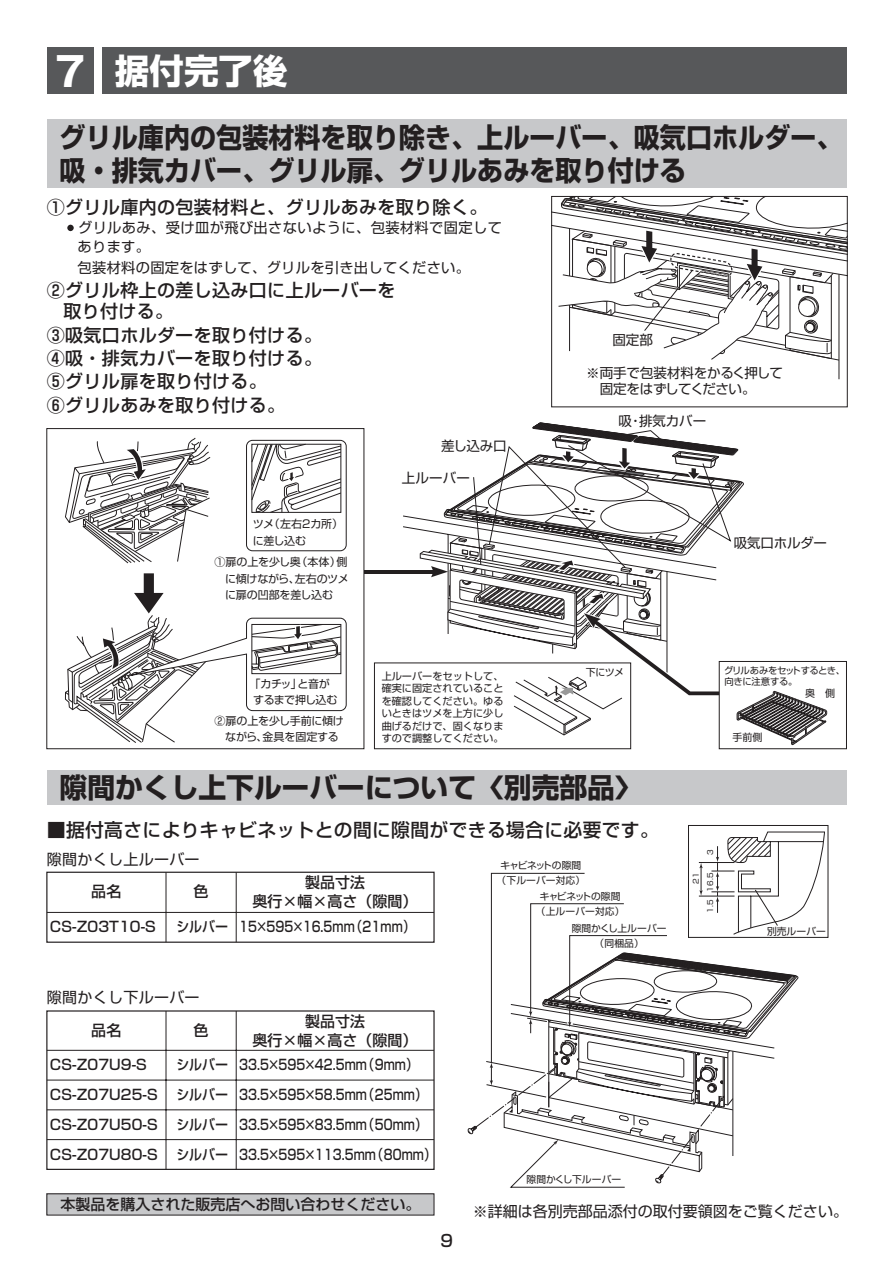
<style>
.page{position:relative;width:893px;height:1263px;background:#fff}
.page>*{position:absolute;margin:0;border:0;box-sizing:border-box;transform-origin:0 0}
.t1{font:700 34.5px "Shin Go";color:#fff}
.t2{font:700 27.75px/33px "Shin Go";color:#231f20;scale:.94 1}
.t3{font:700 27.75px "Shin Go";color:#231f20}
.t4{font:500 18.75px "Shin Go";letter-spacing:.02em;color:#231f20}
.t5{font:500 18px "Shin Go";letter-spacing:.02em;color:#231f20}
.t6{font:500 16.5px "Shin Go";color:#231f20}
.t7{font:500 15px/18.8px "Shin Go";color:#231f20;text-align:center}
.t8{font:15px "Shin Go";color:#231f20}
.t9{font:15px "Shin Go";letter-spacing:.02em;color:#231f20}
.t10{font:500 14.25px/29.7px "Shin Go";color:#231f20;scale:.83 1}
.t11{font:14.25px/19.2px "Shin Go";letter-spacing:.02em;color:#231f20}
.t12{font:500 14.25px/29.7px "Shin Go";color:#231f20}
.t13{font:500 14.25px/29.7px "Shin Go";color:#231f20;text-align:justify;scale:.9 1}
.t14{font:13.5px/16.5px "Shin Go";letter-spacing:-.03em;color:#231f20}
.t15{font:13.5px "Shin Go";letter-spacing:-.01em;color:#231f20}
.t16{font:10.95px/16.5px "Shin Go";letter-spacing:-.02em;color:#231f20}
.t17{font:10.95px/16.5px "Shin Go";letter-spacing:-.04em;color:#231f20}
.t18{font:10.2px/12.5px "Shin Go";color:#231f20;text-align:justify}
.t19{font:10.05px "Shin Go";color:#231f20}
.t20{font:9.9px "Shin Go";color:#231f20}
.t21{font:9.75px/15px "Shin Go";letter-spacing:.005em;color:#231f20;text-align:center}
.t22{font:9.3px/10.8px "Shin Go";letter-spacing:-.035em;color:#231f20}
.t23{font:7.5px/14.4px "Shin Go";color:#231f20;text-align:right}
.s1{font-family:"Gothic MB101";font-size:40.5px}
</style>
<div class="page">
<div style="left:47px;top:770px;width:799px;height:34px;background:#c7c8ca"></div>
<div style="left:47px;top:47px;width:47px;height:47px;background:#57585a"></div>
<div style="left:102px;top:47px;width:744px;height:47px;background:#57585a"></div>
<div style="left:47px;top:119px;width:799px;height:69px;background:#c7c8ca"></div>
<div style="left:46px;top:872px;width:388px;height:71px;border:1px solid #231f20"></div>
<hr style="left:47px;top:912px;width:387px;height:1px;background:#231f20">
<hr style="left:166px;top:872px;width:1px;height:70px;background:#231f20">
<hr style="left:236px;top:872px;width:1px;height:70px;background:#231f20">
<div style="left:46px;top:1010px;width:388px;height:160px;border:1px solid #231f20"></div>
<hr style="left:47px;top:1050px;width:387px;height:1px;background:#231f20">
<hr style="left:47px;top:1080px;width:387px;height:1px;background:#231f20">
<hr style="left:47px;top:1109px;width:387px;height:1px;background:#231f20">
<hr style="left:47px;top:1139px;width:387px;height:1px;background:#231f20">
<hr style="left:166px;top:1011px;width:1px;height:158px;background:#231f20">
<hr style="left:236px;top:1011px;width:1px;height:158px;background:#231f20">
<div style="left:47px;top:1194px;width:387px;height:21px;background:#c7c8ca"></div>
<div style="left:46px;top:1193px;width:388px;height:22px;border:1px solid #231f20"></div>
<svg style="left:65px;top:437px;width:282px;height:306px"></svg>
<div style="left:47px;top:428px;width:317px;height:321px;border:1px solid #231f20"></div>
<hr style="left:364px;top:570px;width:71px;height:4px;background:#231f20">
<div style="left:374px;top:663px;width:257px;height:86px;border:1px solid #231f20"></div>
<div style="left:719px;top:661px;width:127px;height:88px;border:1px solid #231f20"></div>
<hr style="left:838px;top:274px;width:1px;height:105px;background:#231f20">
<svg style="left:553px;top:198px;width:292px;height:163px"></svg>
<div style="left:551px;top:196px;width:296px;height:211px;border:1px solid #231f20"></div>
<svg style="left:402px;top:423px;width:425px;height:322px"></svg>
<svg style="left:467px;top:825px;width:361px;height:363px"></svg>
<h1 class="t1" style="left:55px;top:58px;width:234px"><span class="s1">7</span> 据付完了後</h1>
<h2 class="t2" style="left:60px;top:125px;width:834px">グリル庫内の包装材料を取り除き、上ルーバー、吸気口ホルダー、吸・排気カバー、グリル扉、グリルあみを取り付ける</h2>
<p class="t5" style="left:47px;top:201px;width:442px">①グリル庫内の包装材料と、グリルあみを取り除く。</p>
<p class="t11" style="left:78px;top:220px;width:426px;text-indent:-14px">●グリルあみ、受け皿が飛び出さないように、包装材料で固定してあります。</p>
<p class="t11" style="left:78px;top:260px;width:394px">包装材料の固定をはずして、グリルを引き出してください。</p>
<p class="t5" style="left:47px;top:283px;width:350px">②グリル枠上の差し込み口に上ルーバーを</p>
<p class="t5" style="left:63px;top:305px;width:111px">取り付ける。</p>
<p class="t5" style="left:47px;top:328px;width:277px">③吸気口ホルダーを取り付ける。</p>
<p class="t5" style="left:47px;top:351px;width:277px">④吸・排気カバーを取り付ける。</p>
<p class="t5" style="left:47px;top:375px;width:221px">⑤グリル扉を取り付ける。</p>
<p class="t5" style="left:47px;top:398px;width:240px">⑥グリルあみを取り付ける。</p>
<p class="t15" style="left:612px;top:334px;width:42px">固定部</p>
<p class="t14" style="left:586px;top:366px;width:198px">※両手で包装材料をかるく押して　固定をはずしてください。</p>
<p class="t15" style="left:618px;top:416px;width:89px">吸・排気カバー</p>
<p class="t16" style="left:253px;top:517px;width:92px">ツメ（左右2カ所）に差し込む</p>
<p class="t16" style="left:214px;top:555px;width:136px;text-align:justify">①扉の上を少し奥（本体）側　に傾けながら、左右のツメ　に扉の凹部を差し込む</p>
<p class="t17" style="left:253px;top:677px;width:86px;text-indent:-4px">「カチッ」と音がするまで押し込む</p>
<p class="t16" style="left:214px;top:714px;width:131px">②扉の上を少し手前に傾け　ながら、金具を固定する</p>
<p class="t15" style="left:441px;top:441px;width:67px">差し込み口</p>
<p class="t15" style="left:402px;top:473px;width:69px">上ルーバー</p>
<p class="t15" style="left:733px;top:537px;width:95px">吸気口ホルダー</p>
<p class="t18" style="left:381px;top:671px;width:123px">上ルーバーをセットして、確実に固定されていることを確認してください。ゆるいときはツメを上方に少し曲げるだけで、固くなりますので調整してください。</p>
<p class="t22" style="left:724px;top:666px;width:123px">グリルあみをセットするとき、向きに注意する。</p>
<p class="t20" style="left:586px;top:669px;width:40px">下にツメ</p>
<p class="t19" style="left:805px;top:689px;width:31px">奥　側</p>
<p class="t19" style="left:732px;top:733px;width:31px">手前側</p>
<h2 class="t3" style="left:60px;top:777px;width:584px">隙間かくし上下ルーバーについて〈別売部品〉</h2>
<p class="t4" style="left:47px;top:823px;width:613px">■据付高さによりキャビネットとの間に隙間ができる場合に必要です。</p>
<p class="t9" style="left:47px;top:853px;width:154px">隙間かくし上ルーバー</p>
<p class="t7" style="left:91px;top:884px;width:32px">品名</p>
<p class="t7" style="left:193px;top:884px;width:16px">色</p>
<p class="t12" style="left:50px;top:914px;width:108px">CS-Z03T10-S</p>
<p class="t13" style="left:176px;top:914px;width:59px">シルバー</p>
<p class="t7" style="left:252px;top:875px;width:166px">製品寸法<br>奥行×幅×高さ（隙間）</p>
<p class="t10" style="left:239px;top:914px;width:213px">15×595×16.5mm（21mm）</p>
<p class="t9" style="left:47px;top:992px;width:154px">隙間かくし下ルーバー</p>
<p class="t7" style="left:91px;top:1023px;width:32px">品名</p>
<p class="t7" style="left:193px;top:1023px;width:16px">色</p>
<p class="t7" style="left:252px;top:1014px;width:166px">製品寸法<br>奥行×幅×高さ（隙間）</p>
<p class="t21" style="left:496px;top:859px;width:90px">キャビネットの隙間（下ルーバー対応）</p>
<p class="t21" style="left:536px;top:890px;width:90px">キャビネットの隙間（上ルーバー対応）</p>
<p class="t21" style="left:572px;top:922px;width:96px">隙間かくし上ルーバー（同梱品）</p>
<p class="t23" style="left:704px;top:855px;width:7px;rotate:-90deg">3</p>
<p class="t23" style="left:689px;top:892px;width:20px;rotate:-90deg">21<br>16.5</p>
<p class="t23" style="left:704px;top:913px;width:15px;rotate:-90deg">1.5</p>
<p class="t21" style="left:767px;top:925px;width:60px">別売ルーバー</p>
<p class="t13" style="left:176px;top:1052px;width:59px">シルバーシルバーシルバーシルバー</p>
<p class="t10" style="left:239px;top:1052px;width:217px">33.5×595×42.5mm（9mm）</p>
<p class="t12" style="left:50px;top:1052px;width:109px">CS-Z07U9-S<br>CS-Z07U25-S<br>CS-Z07U50-S<br>CS-Z07U80-S</p>
<p class="t10" style="left:239px;top:1081px;width:239px">33.5×595×58.5mm（25mm）<br>33.5×595×83.5mm（50mm）<br>33.5×595×113.5mm（80mm）</p>
<p class="t7" style="left:60px;top:1197px;width:361px">本製品を購入された販売店へお問い合わせください。</p>
<p class="t8" style="left:473px;top:1206px;width:376px">※詳細は各別売部品添付の取付要領図をご覧ください。</p>
<p class="t21" style="left:526px;top:1173px;width:96px">隙間かくし下ルーバー</p>
<p class="t6" style="left:440px;top:1234px;width:14px">9</p>
</div>
